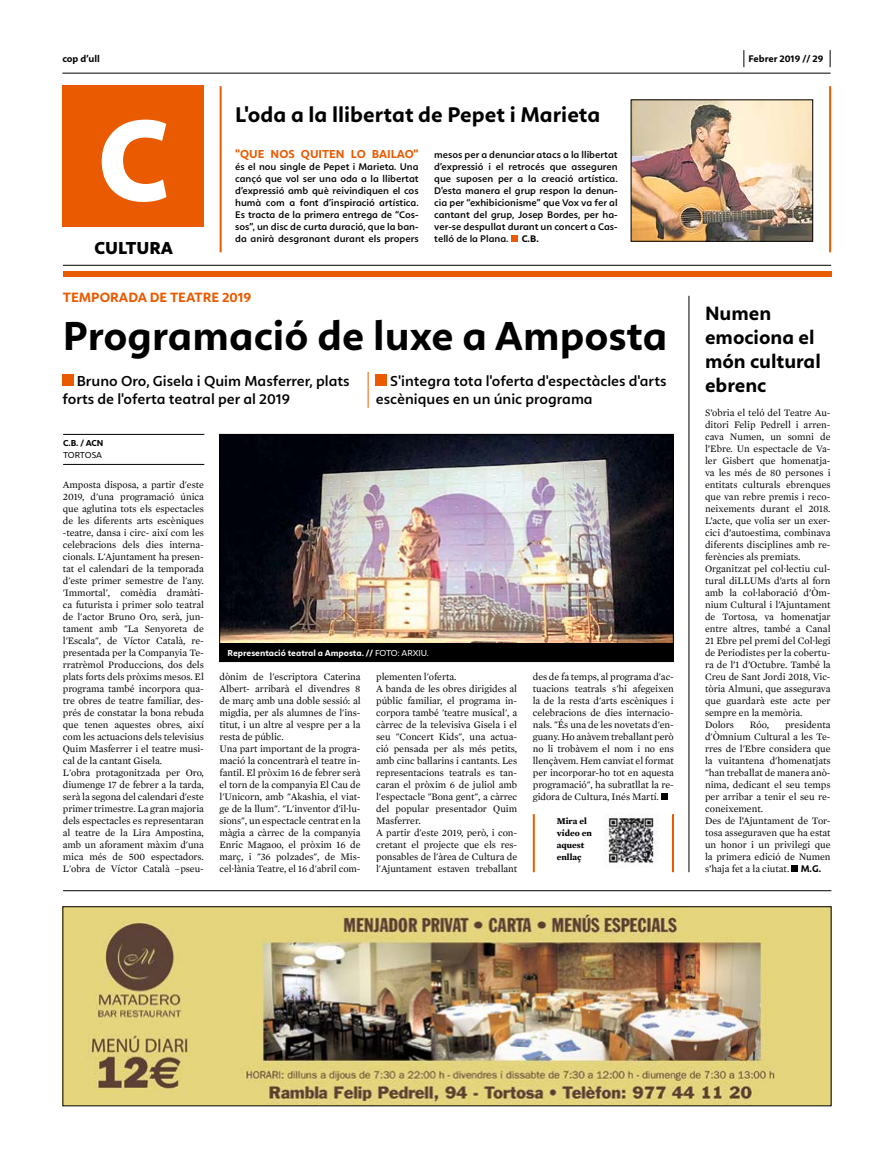
<style>
.page{position:relative;width:893px;height:1163px;background:#fff}
.page>*{position:absolute;margin:0;border:0;box-sizing:border-box;transform-origin:0 0}
.t1{font:800 120px "Calima";color:#fff}
.t2{font:700 42px "Calima";color:#000}
.t3{font:700 22px "Calima";color:#000}
.t4{font:700 20px/24px "Calima";color:#000}
.t5{font:800 18px "Calima";color:#000}
.t6{font:600 15px/18px "Calima";color:#000}
.t7{font:700 14px "Calima";color:#ea5a00}
.t8{font:700 12px "Calima";color:#ea5a00}
.t9{font:10px/12px "Mercury Text G1";letter-spacing:-.005em;color:#000}
.t10{font:600 10px/12px "Calima";color:#000;text-align:justify}
.t11{font:700 10px "Calima";color:#000}
.t12{font:700 9px "Calima";color:#fff}
.t13{font:700 9px/12px "Mercury Text G1";color:#000}
.t14{font:700 9px "Calima";color:#000}
.t15{font:9px "Calima";letter-spacing:-.015em;color:#000}
.s1{font-weight:400}
.s2{font-family:"Calima";font-weight:700}
</style>
<div class="page">
<hr style="left:62px;top:73px;width:769px;height:1px;background:#000">
<svg style="left:743px;top:50px;width:1px;height:17px"></svg>
<svg style="left:830px;top:50px;width:1px;height:17px"></svg>
<div style="left:661px;top:793px;width:7px;height:7px;background:#000"></div>
<hr style="left:63px;top:890px;width:768px;height:1px;background:#000">
<div style="left:63px;top:85px;width:141px;height:141px;background:#ea5a00"></div>
<div style="left:511px;top:235px;width:6px;height:7px;background:#ea5a00"></div>
<div style="left:63px;top:271px;width:768px;height:6px;background:#ea5a00"></div>
<hr style="left:63px;top:265px;width:768px;height:1px;background:#000">
<img style="left:221px;top:436px;width:451px;height:207px">
<div style="left:219px;top:434px;width:455px;height:228px;border:1px solid #000"></div>
<div style="left:219px;top:643px;width:455px;height:18px;background:#000"></div>
<img style="left:64px;top:908px;width:766px;height:196px">
<div style="left:62px;top:906px;width:770px;height:200px;border:1px solid #000"></div>
<hr style="left:688px;top:296px;width:1px;height:576px;background:#000">
<div style="left:791px;top:865px;width:7px;height:7px;background:#000"></div>
<div style="left:62px;top:374px;width:12px;height:12px;background:#ea5a00"></div>
<div style="left:376px;top:374px;width:11px;height:12px;background:#ea5a00"></div>
<hr style="left:368px;top:372px;width:1px;height:36px;background:#ea5a00">
<hr style="left:63px;top:464px;width:141px;height:1px;background:#000">
<hr style="left:63px;top:434px;width:141px;height:1px;background:#000">
<hr style="left:220px;top:86px;width:2px;height:166px;background:#ea5a00">
<hr style="left:829px;top:86px;width:2px;height:166px;background:#ea5a00">
<img style="left:633px;top:101px;width:178px;height:139px">
<div style="left:631px;top:99px;width:182px;height:143px;border:1px solid #000"></div>
<img style="left:603px;top:815px;width:55px;height:52px">
<hr style="left:533px;top:814px;width:2px;height:58px;background:#ea5a00">
<hr style="left:672px;top:814px;width:2px;height:58px;background:#ea5a00">
<p class="t11" style="left:62px;top:53px;width:39px">cop d’ull</p>
<p class="t11" style="left:748px;top:53px;width:77px">Febrer 2019 // 29</p>
<h1 class="t1" style="left:98px;top:93px;width:73px">C</h1>
<h3 class="t5" style="left:95px;top:237px;width:80px">CULTURA</h3>
<h3 class="t3" style="left:235px;top:102px;width:367px">L'oda a la llibertat de Pepet i Marieta</h3>
<p class="t8" style="left:235px;top:147px;width:185px">"QUE NOS QUITEN LO BAILAO"</p>
<p class="t10" style="left:235px;top:160px;width:185px">és el nou single de Pepet i Marieta. Una cançó que vol ser una oda a la llibertat d’expressió amb què reivindiquen el cos humà com a font d’inspiració artística.<br>Es tracta de la primera entrega de “Cos&shy;sos”, un disc de curta duració, que la ban&shy;da anirà desgranant durant els propers</p>
<p class="t10" style="left:434px;top:148px;width:185px">mesos per a denunciar atacs a la llibertat d’expressió i el retrocés que asseguren que suposen per a la creació artística.<br>D'esta manera el grup respon la denun&shy;cia per “exhibicionisme” que Vox va fer al cantant del grup, Josep Bordes, per ha&shy;ver-se despullat durant un concert a Cas&shy;telló de la Plana.</p>
<p class="t11" style="left:522px;top:233px;width:19px">C.B.</p>
<h3 class="t7" style="left:63px;top:289px;width:190px">TEMPORADA DE TEATRE 2019</h3>
<h2 class="t2" style="left:63px;top:312px;width:606px">Programació de luxe a Amposta</h2>
<h3 class="t6" style="left:62px;top:372px;width:289px;text-indent:14px">Bruno Oro, Gisela i Quim Masferrer, plats forts de l'oferta teatral per al 2019</h3>
<h3 class="t6" style="left:376px;top:372px;width:292px;text-indent:14px">S'integra tota l'oferta d'espectàcles d'arts escèniques en un únic programa</h3>
<p class="t14" style="left:63px;top:438px;width:42px">C.B. / ACN</p>
<p class="t15" style="left:63px;top:449px;width:41px">TORTOSA</p>
<p class="t9" style="left:63px;top:478px;width:143px">Amposta disposa, a partir d'este<br>2019, d'una programació única que aglutina tots els espectacles de les diferents arts escèniques -teatre, dansa i circ- així com les celebracions dels dies interna&shy;cionals. L'Ajuntament ha presen&shy;tat el calendari de la temporada d'este primer semestre de l'any. 'Immortal', comèdia dramàti&shy;ca futurista i primer solo teatral de l'actor Bruno Oro, serà, jun&shy;tament amb "La Senyoreta de l'Escala", de Víctor Català, re&shy;presentada per la Companyia Te&shy;rratrèmol Produccions, dos dels plats forts dels pròxims mesos. El programa també incorpora qua&shy;tre obres de teatre familiar, des&shy;prés de constatar la bona rebuda que tenen aquestes obres, així com les actuacions dels televisius<br>Quim Masferrer i el teatre musi&shy;cal de la cantant Gisela.<br>L'obra protagonitzada per Oro, diumenge 17 de febrer a la tarda, serà la segona del calendari d'este primer trimestre. La gran majoria dels espectacles es representaran al teatre de la Lira Ampostina, amb un aforament màxim d'una mica més de 500 espectadors.<br>L'obra de Víctor Català –pseu-</p>
<p class="t12" style="left:228px;top:647px;width:203px">Representació teatral a Amposta. // <span class="s1">FOTO: ARXIU.</span></p>
<p class="t9" style="left:219px;top:670px;width:143px">dònim de l'escriptora Caterina<br>Albert- arribarà el divendres 8 de març amb una doble sessió: al migdia, per als alumnes de l'ins&shy;titut, i un altre al vespre per a la resta de públic.<br>Una part important de la progra&shy;mació la concentrarà el teatre in&shy;fantil. El pròxim 16 de febrer serà el torn de la companyia El Cau de l'Unicorn, amb "Akashia, el viat&shy;ge de la llum". "L'inventor d'il·lu&shy;sions", un espectacle centrat en la màgia a càrrec de la companyia<br>Enric Magaoo, el pròxim 16 de març, i "36 polzades", de Mis&shy;cel·lània Teatre, el 16 d'abril com-</p>
<p class="t9" style="left:376px;top:670px;width:143px">plementen l'oferta.<br>A banda de les obres dirigides al públic familiar, el programa in&shy;corpora també 'teatre musical', a càrrec de la televisiva Gisela i el seu "Concert Kids", una actua&shy;ció pensada per als més petits, amb cinc ballarins i cantants. Les representacions teatrals es tan&shy;caran el pròxim 6 de juliol amb l'espectacle "Bona gent", a càrrec del popular presentador Quim<br>Masferrer.<br>A partir d'este 2019, però, i con&shy;cretant el projecte que els res&shy;ponsables de l'àrea de Cultura de l'Ajuntament estaven treballant</p>
<p class="t9" style="left:533px;top:670px;width:143px;text-align:justify">des de fa temps, al programa d'ac&shy;tuacions teatrals s'hi afegeixen la de la resta d'arts escèniques i celebracions de dies internacio&shy;nals. "És una de les novetats d'en&shy;guany. Ho anàvem treballant però no li trobàvem el nom i no ens llençàvem. Hem canviat el format per incorporar-ho tot en aquesta programació", ha subratllat la re&shy;gidora de Cultura, Inés Martí.</p>
<p class="t13" style="left:557px;top:815px;width:36px">Mira el vídeo en aquest enllaç</p>
<h3 class="t4" style="left:705px;top:301px;width:117px">Numen emociona el món cultural ebrenc</h3>
<p class="t9" style="left:705px;top:406px;width:127px">S’obria el teló del Teatre Au&shy;ditori Felip Pedrell i arren&shy;cava Numen, un somni de l’Ebre. Un espectacle de Va&shy;ler Gisbert que homenatja&shy;va les més de 80 persones i entitats culturals ebrenques que van rebre premis i reco&shy;neixements durant el 2018.<br>L’acte, que volia ser un exer&shy;cici d’autoestima, combinava diferents disciplines amb re&shy;ferències als premiats.<br>Organitzat pel col·lectiu cul&shy;tural diLLUMs d’arts al forn amb la col·laboració d’Òm&shy;nium Cultural i l’Ajuntament de Tortosa, va homenatjar entre altres, també a Canal<br>21 Ebre pel premi del Col·legi de Periodistes per la cobertu&shy;ra de l’1 d’Octubre. També la<br>Creu de Sant Jordi 2018, Vic&shy;tòria Almuni, que assegurava que guardarà este acte per sempre en la memòria.<br>Dolors</p>
<p class="t9" style="left:705px;top:718px;width:127px;text-indent:80px">presidenta d'Òmnium Cultural a les Te&shy;rres de l'Ebre considera que la vuitantena d'homenatjats "han treballat de manera anò&shy;nima, dedicant el seu temps per arribar a tenir el seu re&shy;coneixement.<br>Des de l’Ajuntament de Tor&shy;tosa asseguraven que ha estat un honor i un privilegi que la primera edició de Numen s’haja fet a la ciutat. <span class="s2">M.G.</span></p>
<p class="t9" style="left:750px;top:718px;width:21px">Róo,</p>
</div>
